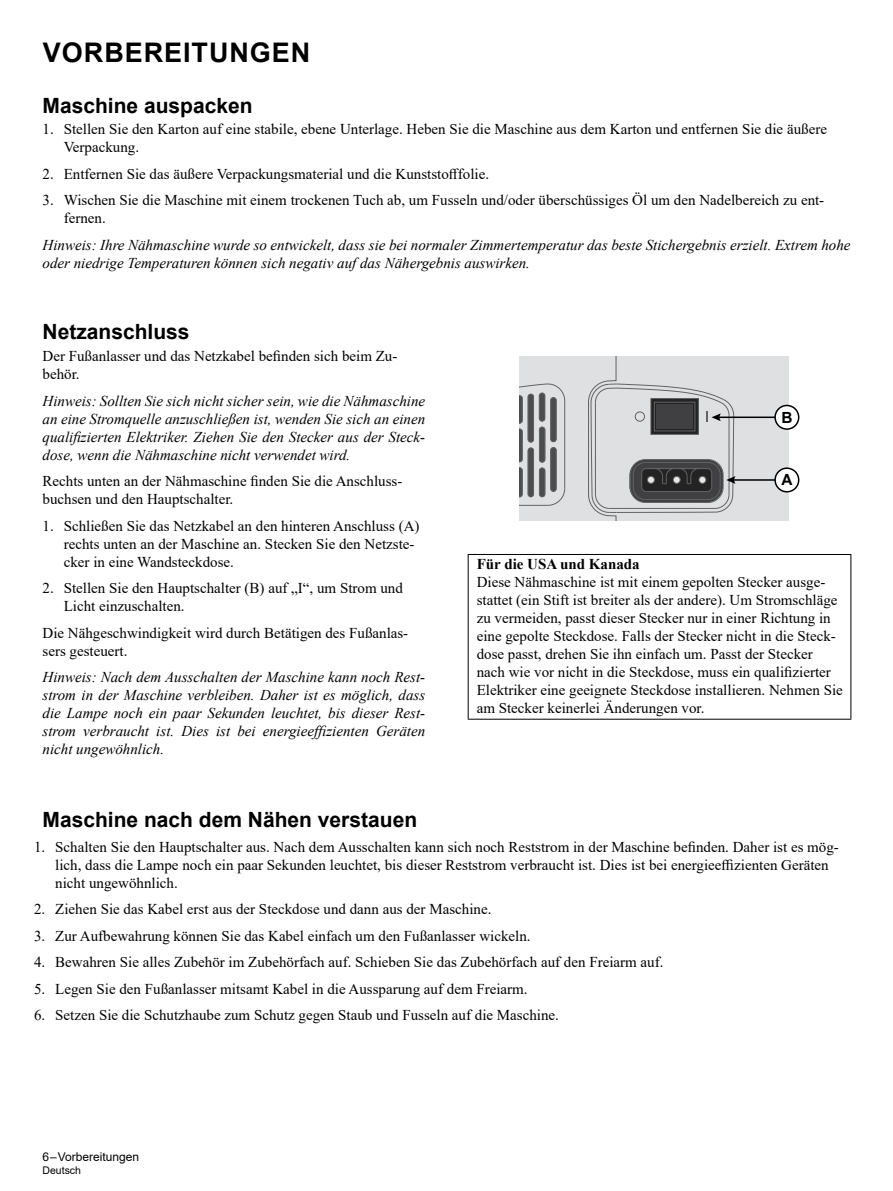
<style>
.page{position:relative;width:893px;height:1191px;background:#fff}
.page>*{position:absolute;margin:0;border:0;box-sizing:border-box;transform-origin:0 0}
.t1{font:700 27px "Arial";letter-spacing:.035em;color:#000}
.t2{font:700 21px "Arial";color:#000}
.t3{font:700 15.45px "Arial";color:#000}
.t4{font:15px/18px "Times New Roman";color:#000}
.t5{font:italic 15px/18px "Times New Roman";color:#000;text-align:justify}
.t6{font:700 15px "Times New Roman";color:#000}
.t7{font:12px "Arial";color:#000}
.t8{font:10.5px "Arial";color:#000}
</style>
<div class="page">
<svg style="left:519px;top:356px;width:269px;height:164px;background:#bdbebf"></svg>
<div style="left:775px;top:468px;width:24px;height:24px;background:#fff;border-radius:50%"></div>
<div style="left:774px;top:467px;width:25px;height:25px;border:2px solid #000;border-radius:50%"></div>
<div style="left:775px;top:405px;width:24px;height:24px;background:#fff;border-radius:50%"></div>
<div style="left:774px;top:405px;width:25px;height:25px;border:2px solid #000;border-radius:50%"></div>
<hr style="left:468px;top:554px;width:383px;height:1px;background:#000">
<hr style="left:468px;top:555px;width:1px;height:164px;background:#000">
<hr style="left:850px;top:555px;width:1px;height:164px;background:#000">
<hr style="left:468px;top:719px;width:383px;height:1px;background:#000">
<h1 class="t1" style="left:43px;top:34px;width:269px">VORBEREITUNGEN</h1>
<h2 class="t2" style="left:43px;top:91px;width:212px">Maschine auspacken</h2>
<p class="t4" style="left:64px;top:120px;width:765px;text-indent:-21px">1. Stellen Sie den Karton auf eine stabile, ebene Unterlage. Heben Sie die Maschine aus dem Karton und entfernen Sie die äußere<br>Verpackung.</p>
<p class="t4" style="left:43px;top:164px;width:448px">2. Entfernen Sie das äußere Verpackungsmaterial und die Kunststofffolie.</p>
<p class="t4" style="left:64px;top:191px;width:762px;text-indent:-21px">3. Wischen Sie die Maschine mit einem trockenen Tuch ab, um Fusseln und/oder überschüssiges Öl um den Nadelbereich zu ent&shy;fernen.</p>
<p class="t5" style="left:43px;top:235px;width:809px">Hinweis: Ihre Nähmaschine wurde so entwickelt, dass sie bei normaler Zimmertemperatur das beste Stichergebnis erzielt. Extrem hohe oder niedrige Temperaturen können sich negativ auf das Nähergebnis auswirken.</p>
<h2 class="t2" style="left:43px;top:317px;width:149px">Netzanschluss</h2>
<p class="t4" style="left:43px;top:347px;width:356px">Der Fußanlasser und das Netzkabel befinden sich beim Zu&shy;behör.</p>
<p class="t5" style="left:43px;top:391px;width:384px">Hinweis: Sollten Sie sich nicht sicher sein, wie die Nähmaschine an eine Stromquelle anzuschließen ist, wenden Sie sich an einen qualifizierten Elektriker. Ziehen Sie den Stecker aus der Steck&shy;dose, wenn die Nähmaschine nicht verwendet wird.</p>
<p class="t4" style="left:43px;top:472px;width:361px">Rechts unten an der Nähmaschine finden Sie die Anschluss&shy;buchsen und den Hauptschalter.</p>
<p class="t4" style="left:64px;top:516px;width:357px;text-indent:-21px">1. Schließen Sie das Netzkabel an den hinteren Anschluss (A) rechts unten an der Maschine an. Stecken Sie den Netzste&shy;cker in eine Wandsteckdose.</p>
<p class="t4" style="left:64px;top:579px;width:341px;text-indent:-21px">2. Stellen Sie den Hauptschalter (B) auf „I“, um Strom und<br>Licht einzuschalten.</p>
<p class="t4" style="left:43px;top:623px;width:367px">Die Nähgeschwindigkeit wird durch Betätigen des Fußanlas&shy;sers gesteuert.</p>
<p class="t5" style="left:43px;top:668px;width:384px">Hinweis: Nach dem Ausschalten der Maschine kann noch Rest&shy;strom in der Maschine verbleiben. Daher ist es möglich, dass die Lampe noch ein paar Sekunden leuchtet, bis dieser Rest&shy;strom verbraucht ist. Dies ist bei energieeffizienten Geräten nicht ungewöhnlich.</p>
<h2 class="t2" style="left:43px;top:805px;width:376px">Maschine nach dem Nähen verstauen</h2>
<p class="t3" style="left:781px;top:406px;width:13px">B</p>
<p class="t3" style="left:781px;top:469px;width:13px">A</p>
<p class="t6" style="left:477px;top:553px;width:165px">Für die USA und Kanada</p>
<p class="t4" style="left:477px;top:572px;width:368px">Diese Nähmaschine ist mit einem gepolten Stecker ausge&shy;stattet (ein Stift ist breiter als der andere). Um Stromschläge zu vermeiden, passt dieser Stecker nur in einer Richtung in eine gepolte Steckdose. Falls der Stecker nicht in die Steck&shy;dose passt, drehen Sie ihn einfach um. Passt der Stecker nach wie vor nicht in die Steckdose, muss ein qualifizierter Elektriker eine geeignete Steckdose installieren. Nehmen Sie am Stecker keinerlei Änderungen vor.</p>
<p class="t4" style="left:55px;top:837px;width:785px;text-indent:-21px">1. Schalten Sie den Hauptschalter aus. Nach dem Ausschalten kann sich noch Reststrom in der Maschine befinden. Daher ist es mög&shy;lich, dass die Lampe noch ein paar Sekunden leuchtet, bis dieser Reststrom verbraucht ist. Dies ist bei energieeffizienten Geräten nicht ungewöhnlich.</p>
<p class="t4" style="left:34px;top:899px;width:459px">2. Ziehen Sie das Kabel erst aus der Steckdose und dann aus der Maschine.</p>
<p class="t4" style="left:34px;top:926px;width:498px">3. Zur Aufbewahrung können Sie das Kabel einfach um den Fußanlasser wickeln.</p>
<p class="t4" style="left:34px;top:952px;width:631px">4. Bewahren Sie alles Zubehör im Zubehörfach auf. Schieben Sie das Zubehörfach auf den Freiarm auf.</p>
<p class="t4" style="left:34px;top:979px;width:495px">5. Legen Sie den Fußanlasser mitsamt Kabel in die Aussparung auf dem Freiarm.</p>
<p class="t4" style="left:34px;top:1005px;width:526px">6. Setzen Sie die Schutzhaube zum Schutz gegen Staub und Fusseln auf die Maschine.</p>
<p class="t7" style="left:43px;top:1148px;width:98px">6 – Vorbereitungen</p>
<p class="t8" style="left:43px;top:1163px;width:40px">Deutsch</p>
</div>
